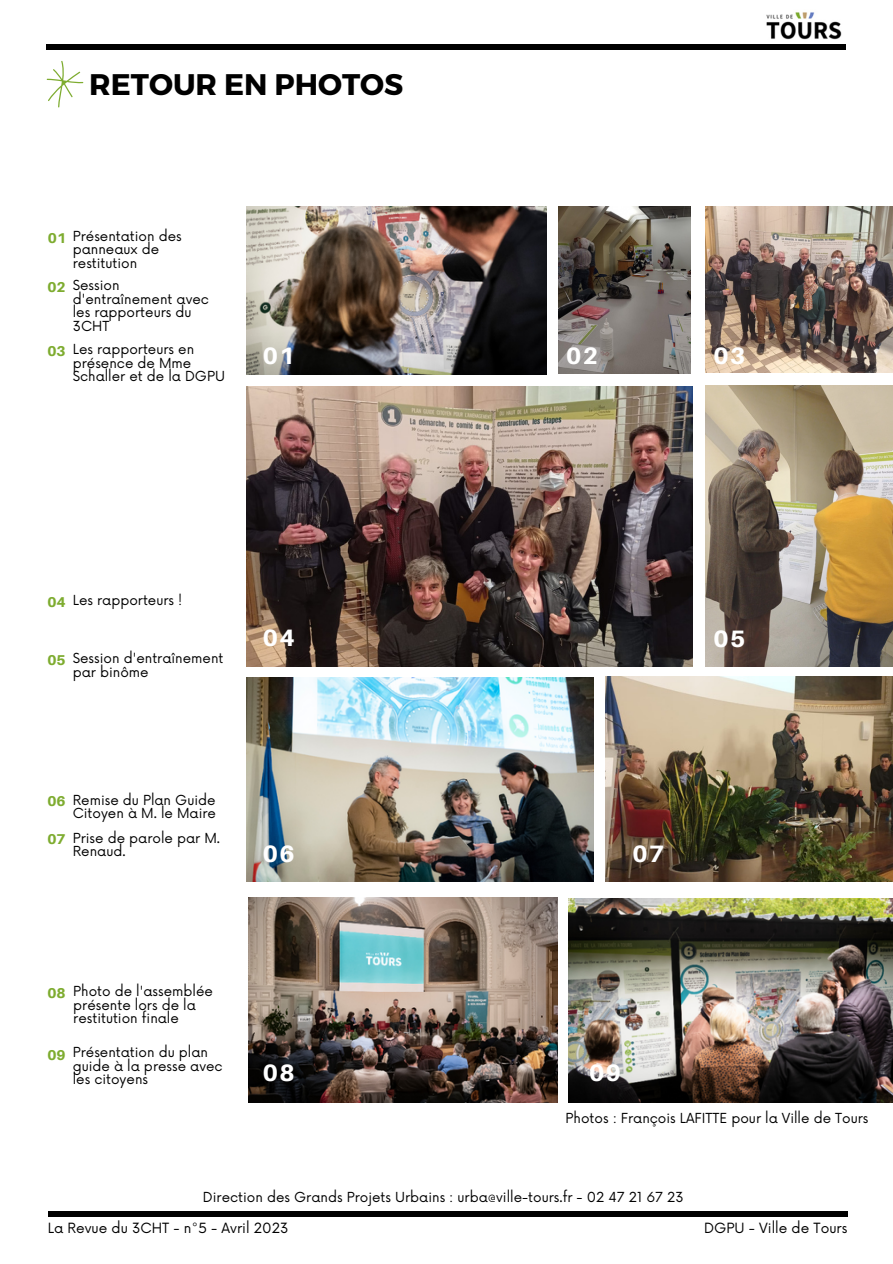
<style>
.page{position:relative;width:893px;height:1264px;background:#fff}
.page>*{position:absolute;margin:0;border:0;box-sizing:border-box;transform-origin:0 0}
.t1{font:700 29.7px "Montserrat";color:#000}
.t2{font:800 23.7px "Aileron";letter-spacing:.06em;color:#fff}
.t3{font:800 14.25px "Aileron";color:#7eac30}
.t4{font:13.8px "Now";color:#000}
.t5{font:13.5px/13.5px "Now";color:#000}
.s1{font-family:"Aileron";font-weight:800;font-size:14.25px;color:#7eac30}
</style>
<div class="page">
<img style="left:246px;top:206px;width:300px;height:169px">
<img style="left:705px;top:206px;width:187px;height:167px">
<img style="left:705px;top:385px;width:187px;height:281px">
<img style="left:246px;top:386px;width:446px;height:280px">
<img style="left:558px;top:206px;width:132px;height:168px">
<img style="left:605px;top:676px;width:287px;height:205px">
<img style="left:246px;top:677px;width:347px;height:204px">
<div style="left:46px;top:45px;width:800px;height:5px;background:#000"></div>
<img style="left:568px;top:898px;width:324px;height:204px">
<img style="left:248px;top:897px;width:309px;height:205px">
<div style="left:48px;top:1211px;width:799px;height:5px;background:#000"></div>
<svg style="left:46px;top:61px;width:38px;height:47px"></svg>
<img style="left:766px;top:12px;width:76px;height:28px">
<h1 class="t1" style="left:89px;top:65px;width:315px">RETOUR EN PHOTOS</h1>
<p class="t5" style="left:73px;top:230px;width:110px;text-indent:-25px"><span class="s1">01</span> Présentation des panneaux de restitution</p>
<p class="t5" style="left:73px;top:279px;width:138px;text-indent:-25px"><span class="s1">02</span> Session d'entraînement avec les rapporteurs du<br>3CHT</p>
<p class="t5" style="left:73px;top:343px;width:154px;text-indent:-25px"><span class="s1">03</span> Les rapporteurs en présence de Mme<br>Schaller et de la DGPU</p>
<h2 class="t2" style="left:263px;top:341px;width:33px">01</h2>
<h2 class="t2" style="left:566px;top:341px;width:33px">02</h2>
<h2 class="t2" style="left:713px;top:341px;width:33px">03</h2>
<p class="t5" style="left:47px;top:594px;width:136px"><span class="s1">04</span> Les rapporteurs !</p>
<p class="t5" style="left:73px;top:652px;width:152px;text-indent:-25px"><span class="s1">05</span> Session d'entraînement par binôme</p>
<h2 class="t2" style="left:263px;top:623px;width:33px">04</h2>
<h2 class="t2" style="left:713px;top:624px;width:33px">05</h2>
<p class="t5" style="left:47px;top:793px;width:170px;text-align:right"><span class="s1">06</span> Remise du Plan Guide<br>Citoyen à M. le Maire</p>
<p class="t3" style="left:47px;top:830px;width:20px">07</p>
<p class="t5" style="left:73px;top:831px;width:149px">Prise de parole par M.<br>Renaud.</p>
<h2 class="t2" style="left:263px;top:839px;width:33px">06</h2>
<h2 class="t2" style="left:632px;top:839px;width:33px">07</h2>
<p class="t5" style="left:73px;top:985px;width:141px;text-indent:-26px"><span class="s1">08</span> Photo de l'assemblée présente lors de la restitution finale</p>
<p class="t3" style="left:47px;top:1045px;width:20px">09</p>
<p class="t5" style="left:73px;top:1046px;width:151px">Présentation du plan guide à la presse avec les citoyens</p>
<h2 class="t2" style="left:263px;top:1057px;width:33px">08</h2>
<h2 class="t2" style="left:589px;top:1057px;width:33px">09</h2>
<p class="t5" style="left:565px;top:1112px;width:304px">Photos : François LAFITTE pour la Ville de Tours</p>
<p class="t5" style="left:203px;top:1190px;width:482px">Direction des Grands Projets Urbains : urba@ville-tours.fr - 02 47 21 67 23</p>
<p class="t4" style="left:48px;top:1220px;width:242px">La Revue du 3CHT - n°5 - Avril 2023</p>
<p class="t4" style="left:704px;top:1220px;width:145px">DGPU - Ville de Tours</p>
</div>
